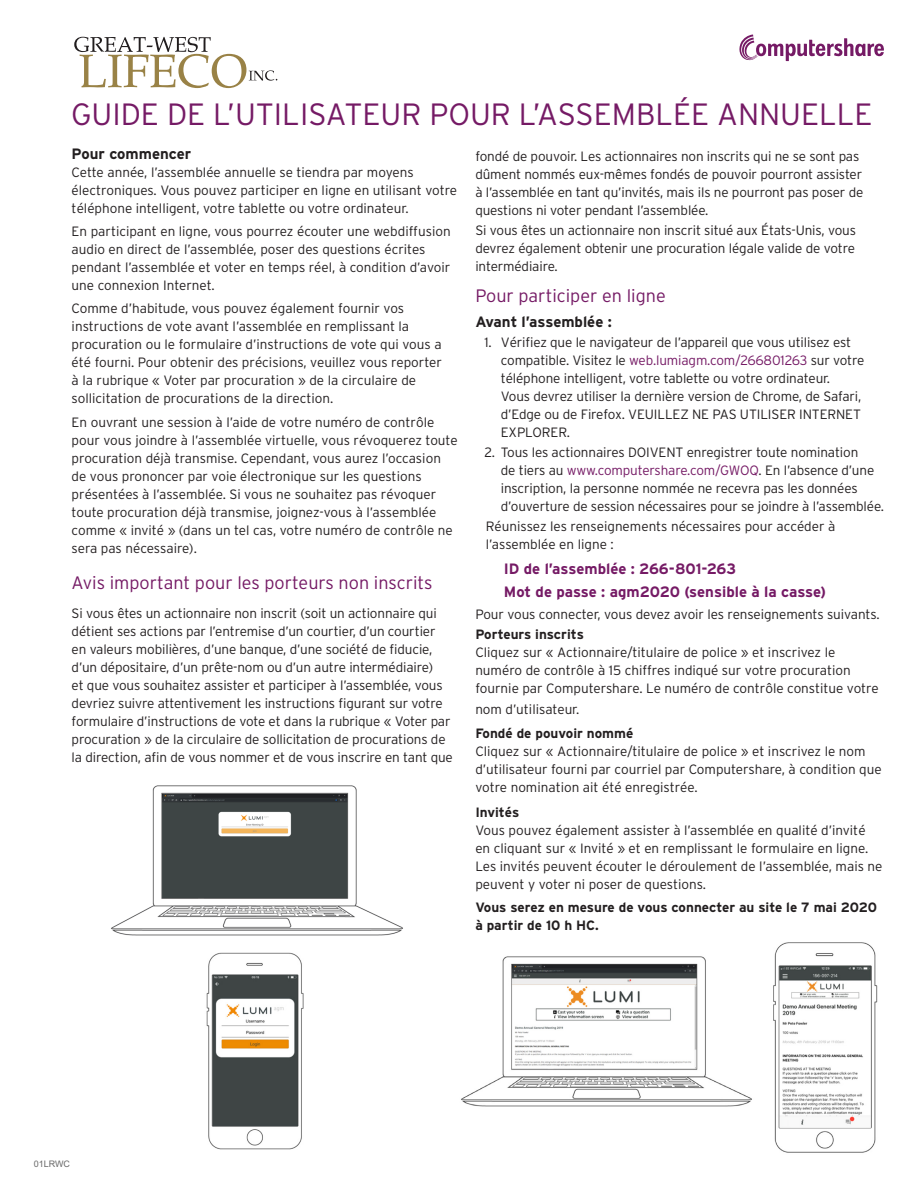
<style>
.page{position:relative;width:918px;height:1188px;background:#fff}
.page>*{position:absolute;margin:0;border:0;box-sizing:border-box;transform-origin:0 0}
.Main_Header{font:300 30.75px "Interstate";color:#751a65}
.Big_Subhead{font:300 18px "Interstate";color:#751a65}
.Subhead{font:700 15px "Interstate";color:#751a65}
.Subhead-2{font:700 15px "Interstate";color:#231f20}
.Body_Copy{font:300 13.5px/18px "Interstate";color:#231f20}
.Subhead-3{font:300 13.5px/18px "Interstate";letter-spacing:-.01em;color:#231f20}
.Numbers{font:300 13.5px/18px "Interstate";color:#231f20}
.Body_Copy-2{font:700 13.5px/18px "Interstate";color:#231f20}
.t1{font:9px "Arial MT Std";color:#696969}
.s1{color:#751a65}
.s2{font-weight:700}
</style>
<div class="page">
<img style="left:461px;top:956px;width:291px;height:151px">
<svg style="left:739px;top:35px;width:145px;height:26px"></svg>
<img style="left:111px;top:785px;width:292px;height:151px">
<img style="left:206px;top:952px;width:98px;height:198px">
<img style="left:773px;top:942px;width:105px;height:211px">
<svg style="left:74px;top:37px;width:203px;height:51px"></svg>
<p class="Main_Header" style="left:71px;top:96px;width:803px">GUIDE DE L’UTILISATEUR POUR L’ASSEMBLÉE ANNUELLE</p>
<p class="Subhead-2" style="left:72px;top:145px;width:121px">Pour commencer</p>
<p class="Body_Copy" style="left:72px;top:163px;width:387px">Cette année, l’assemblée annuelle se tiendra par moyens électroniques. Vous pouvez participer en ligne en utilisant votre téléphone intelligent, votre tablette ou votre ordinateur.</p>
<p class="Body_Copy" style="left:72px;top:222px;width:381px">En participant en ligne, vous pourrez écouter une webdiffusion audio en direct de l’assemblée, poser des questions écrites pendant l’assemblée et voter en temps réel, à condition d’avoir une connexion Internet.</p>
<p class="Body_Copy" style="left:72px;top:300px;width:372px">Comme d’habitude, vous pouvez également fournir vos instructions de vote avant l’assemblée en remplissant la procuration ou le formulaire d’instructions de vote qui vous a été fourni. Pour obtenir des précisions, veuillez vous reporter à la rubrique « Voter par procuration » de la circulaire de sollicitation de procurations de la direction.</p>
<p class="Body_Copy" style="left:72px;top:413px;width:388px">En ouvrant une session à l’aide de votre numéro de contrôle pour vous joindre à l’assemblée virtuelle, vous révoquerez toute procuration déjà transmise. Cependant, vous aurez l’occasion de vous prononcer par voie électronique sur les questions présentées à l’assemblée. Si vous ne souhaitez pas révoquer toute procuration déjà transmise, joignez-vous à l’assemblée comme « invité » (dans un tel cas, votre numéro de contrôle ne sera pas nécessaire).</p>
<p class="Big_Subhead" style="left:72px;top:572px;width:362px">Avis important pour les porteurs non inscrits</p>
<p class="Subhead-3" style="left:72px;top:604px;width:383px">Si vous êtes un actionnaire non inscrit (soit un actionnaire qui détient ses actions par l’entremise d’un courtier, d’un courtier en valeurs mobilières, d’une banque, d’une société de fiducie, d’un dépositaire, d’un prête-nom ou d’un autre intermédiaire)<br>et que vous souhaitez assister et participer à l’assemblée, vous devriez suivre attentivement les instructions figurant sur votre formulaire d’instructions de vote et dans la rubrique « Voter par procuration » de la circulaire de sollicitation de procurations de la direction, afin de vous nommer et de vous inscrire en tant que</p>
<p class="Subhead-3" style="left:475px;top:147px;width:390px">fondé de pouvoir. Les actionnaires non inscrits qui ne se sont pas dûment nommés eux-mêmes fondés de pouvoir pourront assister à l’assemblée en tant qu’invités, mais ils ne pourront pas poser de questions ni voter pendant l’assemblée.</p>
<p class="Subhead-3" style="left:475px;top:221px;width:382px;text-align:justify">Si vous êtes un actionnaire non inscrit situé aux États-Unis, vous devrez également obtenir une procuration légale valide de votre intermédiaire.</p>
<p class="Big_Subhead" style="left:475px;top:286px;width:192px">Pour participer en ligne</p>
<p class="Subhead-2" style="left:475px;top:313px;width:138px">Avant l’assemblée :</p>
<p class="Subhead-3" style="left:501px;top:333px;width:365px;text-indent:-16px">1. Vérifiez que le navigateur de l’appareil que vous utilisez est compatible. Visitez le <span class="s1">web.lumiagm.com/266801263</span> sur votre téléphone intelligent, votre tablette ou votre ordinateur.<br>Vous devrez utiliser la dernière version de Chrome, de Safari, d’Edge ou de Firefox. VEUILLEZ NE PAS UTILISER INTERNET EXPLORER.</p>
<p class="Subhead-3" style="left:501px;top:443px;width:385px;text-indent:-16px">2. Tous les actionnaires DOIVENT enregistrer toute nomination<br>de tiers au <span class="s1">www.computershare.com/GWOQ</span>. En l’absence d’une inscription, la personne nommée ne recevra pas les données d’ouverture de session nécessaires pour se joindre à l’assemblée.</p>
<p class="Numbers" style="left:486px;top:517px;width:351px">Réunissez les renseignements nécessaires pour accéder à l’assemblée en ligne :</p>
<p class="Subhead" style="left:504px;top:561px;width:234px">ID de l’assemblée : 266-801-263</p>
<p class="Subhead" style="left:504px;top:583px;width:324px">Mot de passe : agm2020 (sensible à la casse)</p>
<p class="Body_Copy" style="left:475px;top:604px;width:406px;line-height:20.2px">Pour vous connecter, vous devez avoir les renseignements suivants.<br><span class="s2">Porteurs inscrits</span></p>
<p class="Body_Copy" style="left:475px;top:644px;width:405px">Cliquez sur « Actionnaire/titulaire de police » et inscrivez le numéro de contrôle à 15 chiffres indiqué sur votre procuration fournie par Computershare. Le numéro de contrôle constitue votre</p>
<p class="Body_Copy" style="left:475px;top:700px;width:106px">nom d’utilisateur.</p>
<p class="Body_Copy" style="left:475px;top:724px;width:408px"><span class="s2">Fondé de pouvoir nommé<br></span>Cliquez sur « Actionnaire/titulaire de police » et inscrivez le nom d’utilisateur fourni par courriel par Computershare, à condition que votre nomination ait été enregistrée.</p>
<p class="Body_Copy" style="left:475px;top:803px;width:409px"><span class="s2">Invités<br></span>Vous pouvez également assister à l’assemblée en qualité d’invité en cliquant sur « Invité » et en remplissant le formulaire en ligne.<br>Les invités peuvent écouter le déroulement de l’assemblée, mais ne peuvent y voter ni poser de questions.</p>
<p class="Body_Copy-2" style="left:475px;top:898px;width:403px">Vous serez en mesure de vous connecter au site le 7 mai 2020 à partir de 10 h HC.</p>
<p class="t1" style="left:34px;top:1158px;width:38px">01LRWC</p>
</div>
